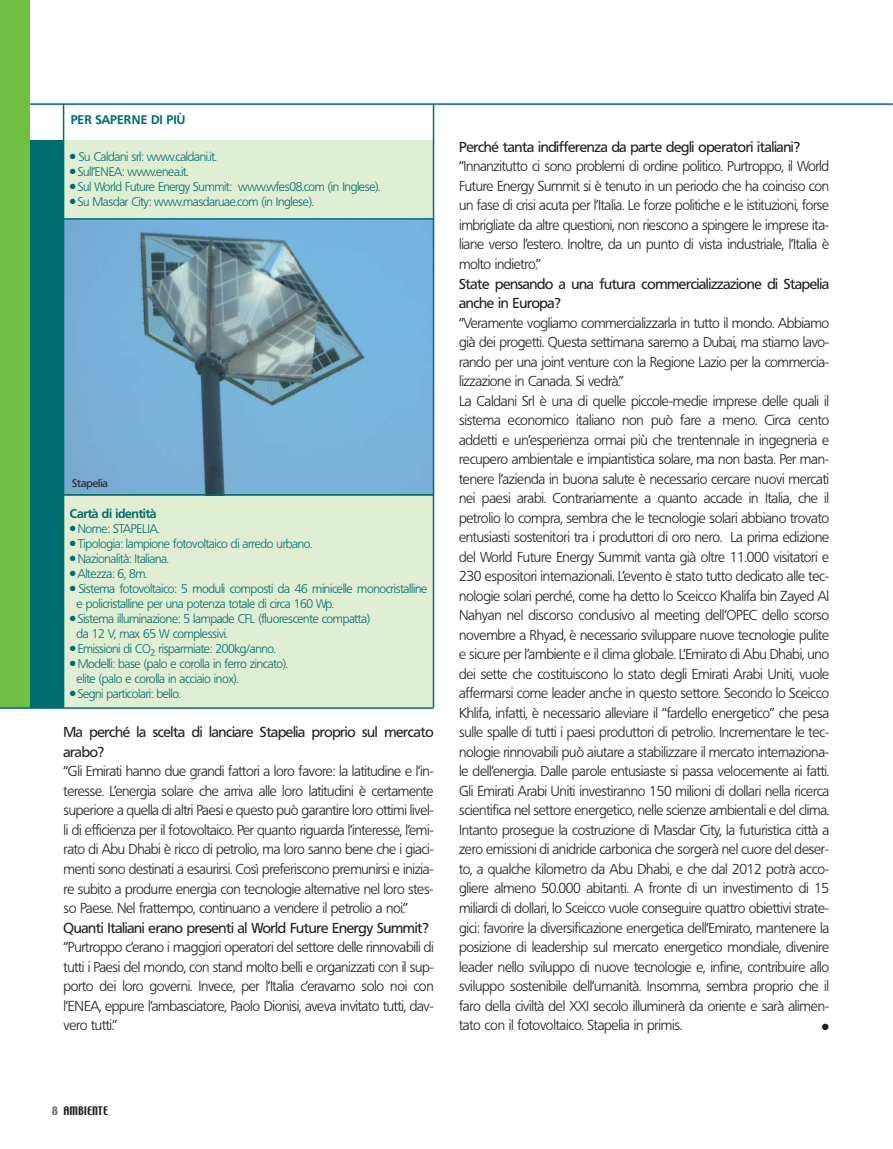
<style>
.page{position:relative;width:893px;height:1149px;background:#fff}
.page>*{position:absolute;margin:0;border:0;box-sizing:border-box;transform-origin:0 0}
.t1{font:300 13.8px/19.5px "FR23";letter-spacing:-.01em;color:#231f20;text-align:justify}
.t2{font:13.8px/19.5px "FR23";letter-spacing:-.015em;color:#231f20}
.t3{font:300 12px/15px "FR23";letter-spacing:-.02em;color:#006d6e}
.t4{font:500 12px "FR23";color:#006d6e}
.t5{font:500 12px "FR23";letter-spacing:-.02em;color:#006d6e}
.t6{font:10.5px "Techno";color:#231f20}
.t7{font:10.5px "FR23";color:#231f20}
.t8{font:9px "Zapf Dingbats";color:#231f20}
.s1{color:#6c6e70}
</style>
<div class="page">
<div style="left:0;top:141px;width:63px;height:566px;background:#006d6e"></div>
<div style="left:64px;top:141px;width:369px;height:566px;background:#e0eed4"></div>
<img style="left:64px;top:219px;width:369px;height:275px">
<hr style="left:64px;top:218px;width:369px;height:1px;background:#006d6e">
<hr style="left:64px;top:494px;width:369px;height:1px;background:#006d6e">
<hr style="left:0;top:103px;width:893px;height:2px;background:#006d6e">
<div style="left:0;top:0;width:30px;height:707px;background:#71bf44"></div>
<hr style="left:0;top:707px;width:433px;height:1px;background:#006d6e">
<hr style="left:63px;top:104px;width:1px;height:603px;background:#006d6e">
<hr style="left:433px;top:104px;width:1px;height:603px;background:#006d6e">
<p class="t4" style="left:71px;top:115px;width:116px">PER SAPERNE DI PIÙ</p>
<p class="t3" style="left:70px;top:150px;width:148px">● Su Caldani srl: www.caldani.it.</p>
<p class="t3" style="left:70px;top:165px;width:120px">● Sull’ENEA: www.enea.it.</p>
<p class="t3" style="left:70px;top:180px;width:312px">● Sul World Future Energy Summit: www.wfes08.com (in Inglese).</p>
<p class="t3" style="left:70px;top:195px;width:245px">● Su Masdar City: www.masdaruae.com (in Inglese).</p>
<p class="t7" style="left:72px;top:478px;width:37px">Stapelia</p>
<p class="t5" style="left:70px;top:508px;width:88px">Cartà di identità</p>
<p class="t3" style="left:70px;top:521px;width:91px">● Nome: STAPELIA.</p>
<p class="t3" style="left:70px;top:536px;width:244px">● Tipologia: lampione fotovoltaico di arredo urbano.</p>
<p class="t3" style="left:70px;top:551px;width:100px">● Nazionalità: Italiana.</p>
<p class="t3" style="left:70px;top:566px;width:79px">● Altezza: 6, 8m.</p>
<p class="t3" style="left:77px;top:581px;width:352px;text-indent:-7px">● Sistema fotovoltaico: 5 moduli composti da 46 minicelle monocristalline e policristalline per una potenza totale di circa 160 Wp.</p>
<p class="t3" style="left:77px;top:611px;width:295px;text-indent:-7px">● Sistema illuminazione: 5 lampade CFL (fluorescente compatta) da 12 V, max 65 W complessivi.</p>
<p class="t3" style="left:70px;top:641px;width:207px">● Emissioni di CO<sub>2</sub> risparmiate: 200kg/anno.</p>
<p class="t3" style="left:77px;top:656px;width:213px;text-indent:-7px">● Modelli: base (palo e corolla in ferro zincato). elite (palo e corolla in acciaio inox).</p>
<p class="t3" style="left:70px;top:686px;width:112px">● Segni particolari: bello.</p>
<p class="t2" style="left:64px;top:723px;width:371px">Ma perché la scelta di lanciare Stapelia proprio sul mercato arabo?</p>
<p class="t1" style="left:64px;top:762px;width:372px">“Gli Emirati hanno due grandi fattori a loro favore: la latitudine e l’in&shy;teresse. L’energia solare che arriva alle loro latitudini è certamente superiore a quella di altri Paesi e questo può garantire loro ottimi livel&shy;li di efficienza per il fotovoltaico. Per quanto riguarda l’interesse, l’emi&shy;rato di Abu Dhabi è ricco di petrolio, ma loro sanno bene che i giaci&shy;menti sono destinati a esaurirsi. Così preferiscono premunirsi e inizia&shy;re subito a produrre energia con tecnologie alternative nel loro stes&shy;so Paese. Nel frattempo, continuano a vendere il petrolio a noi.”</p>
<p class="t2" style="left:64px;top:918px;width:367px">Quanti Italiani erano presenti al World Future Energy Summit?</p>
<p class="t1" style="left:64px;top:938px;width:372px">“Purtroppo c’erano i maggiori operatori del settore delle rinnovabili di tutti i Paesi del mondo, con stand molto belli e organizzati con il sup&shy;porto dei loro governi. Invece, per l’Italia c’eravamo solo noi con l’ENEA, eppure l’ambasciatore, Paolo Dionisi, aveva invitato tutti, dav&shy;vero tutti.”</p>
<p class="t2" style="left:459px;top:138px;width:343px">Perché tanta indifferenza da parte degli operatori italiani?</p>
<p class="t1" style="left:459px;top:158px;width:372px">“Innanzitutto ci sono problemi di ordine politico. Purtroppo, il World Future Energy Summit si è tenuto in un periodo che ha coinciso con un fase di crisi acuta per l’Italia. Le forze politiche e le istituzioni, forse imbrigliate da altre questioni, non riescono a spingere le imprese ita&shy;liane verso l’estero. Inoltre, da un punto di vista industriale, l’Italia è molto indietro.”</p>
<p class="t2" style="left:459px;top:275px;width:371px">State pensando a una futura commercializzazione di Stapelia anche in Europa?</p>
<p class="t1" style="left:459px;top:314px;width:372px;text-align:left">“Veramente vogliamo commercializzarla in tutto il mondo. Abbiamo già dei progetti. Questa settimana saremo a Dubai, ma stiamo lavo&shy;rando per una joint venture con la Regione Lazio per la commercia&shy;lizzazione in Canada. Si vedrà.”<br>La Caldani Srl è una di quelle piccole-medie imprese delle quali il sistema economico italiano non può fare a meno. Circa cento addetti e un’esperienza ormai più che trentennale in ingegneria e recupero ambientale e impiantistica solare, ma non basta. Per man&shy;tenere l’azienda in buona salute è necessario cercare nuovi mercati nei paesi arabi. Contrariamente a quanto accade in Italia, che il petrolio lo compra, sembra che le tecnologie solari abbiano trovato entusiasti sostenitori tra i produttori di oro nero. La prima edizione del World Future Energy Summit vanta già oltre 11.000 visitatori e 230 espositori internazionali. L’evento è stato tutto dedicato alle tec&shy;nologie solari perché, come ha detto lo Sceicco Khalifa bin Zayed Al Nahyan nel discorso conclusivo al meeting dell’OPEC dello scorso novembre a Rhyad, è necessario sviluppare nuove tecnologie pulite e sicure per l’ambiente e il clima globale. L’Emirato di Abu Dhabi, uno dei sette che costituiscono lo stato degli Emirati Arabi Uniti, vuole affermarsi come leader anche in questo settore. Secondo lo Sceicco Khlifa, infatti, è necessario alleviare il “fardello energetico” che pesa sulle spalle di tutti i paesi produttori di petrolio. Incrementare le tec&shy;nologie rinnovabili può aiutare a stabilizzare il mercato internaziona&shy;le dell’energia. Dalle parole entusiaste si passa velocemente ai fatti.<br>Gli Emirati Arabi Uniti investiranno 150 milioni di dollari nella ricerca scientifica nel settore energetico, nelle scienze ambientali e del clima.<br>Intanto prosegue la costruzione di Masdar City, la futuristica città a zero emissioni di anidride carbonica che sorgerà nel cuore del deser&shy;to, a qualche kilometro da Abu Dhabi, e che dal 2012 potrà acco&shy;gliere almeno 50.000 abitanti. A fronte di un investimento di 15 miliardi di dollari, lo Sceicco vuole conseguire quattro obiettivi strate&shy;gici: favorire la diversificazione energetica dell’Emirato, mantenere la posizione di leadership sul mercato energetico mondiale, divenire leader nello sviluppo di nuove tecnologie e, infine, contribuire allo sviluppo sostenibile dell’umanità. Insomma, sembra proprio che il faro della civiltà del XXI secolo illuminerà da oriente e sarà alimen&shy;tato con il fotovoltaico. Stapelia in primis.</p>
<p class="t8" style="left:822px;top:1022px;width:9px">●</p>
<p class="t6" style="left:52px;top:1105px;width:58px"><span class="s1">8</span> AMBIENTE</p>
</div>
